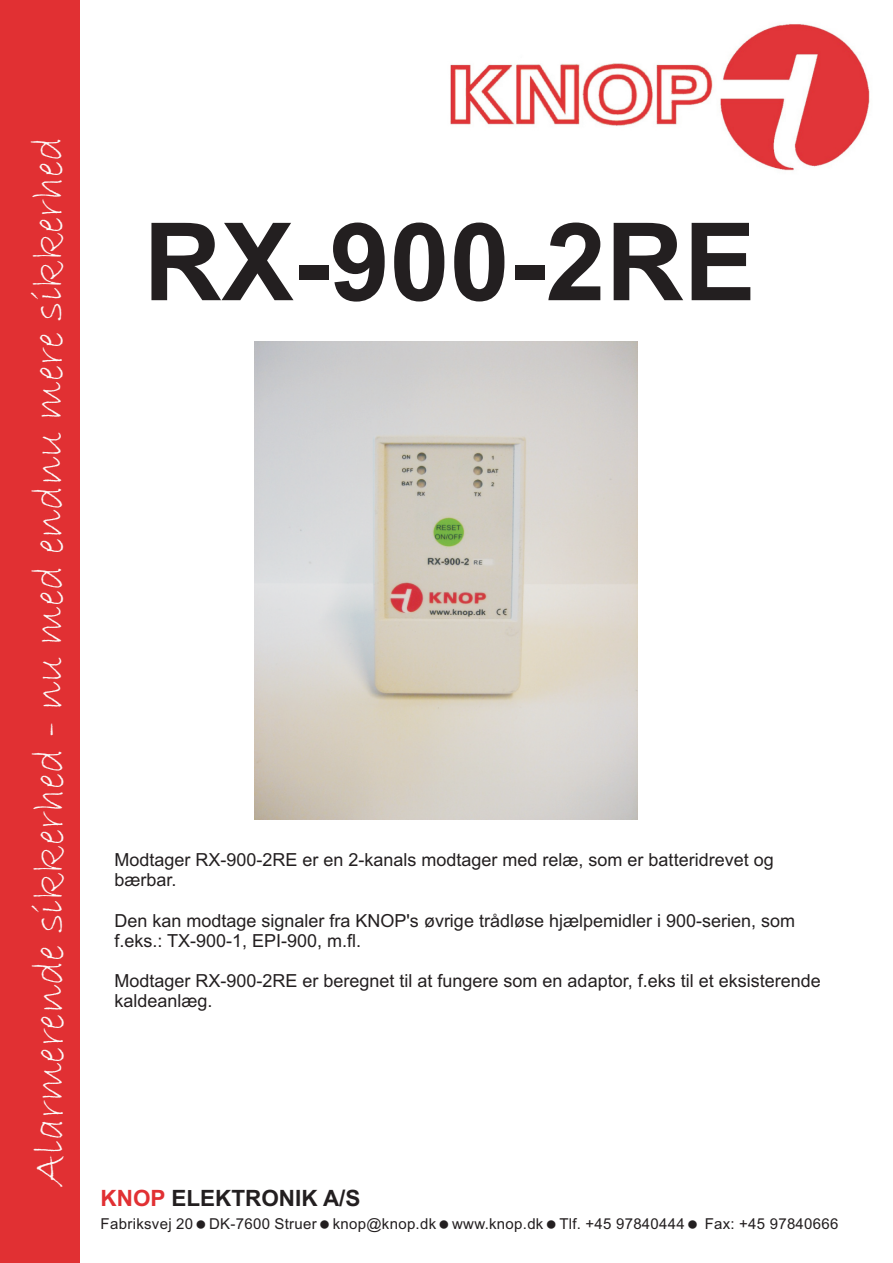
<style>
.page{position:relative;width:893px;height:1263px;background:#fff}
.page>*{position:absolute;margin:0;border:0;box-sizing:border-box;transform-origin:0 0}
.t1{font:700 108px "Arial";color:#231f20}
.t2{font:45px "Bradley Hand ITC";color:#fbf9f8}
.t3{font:700 22.5px "Arial";color:#231f20}
.t4{font:18px/20.1px "Arial";color:#231f20}
.t5{font:15px "Arial";letter-spacing:.02em;color:#231f20}
.s1{color:#e13033}
</style>
<div class="page">
<img style="left:450px;top:24px;width:420px;height:147px">
<div style="left:0;top:0;width:80px;height:1263px;background:#e13033"></div>
<img style="left:255px;top:341px;width:382px;height:479px">
<h2 class="t2" style="left:30px;top:1186px;width:1051px;rotate:-90deg">Alarmerende sikkerhed - nu med endnu mere sikkerhed</h2>
<h1 class="t1" style="left:144px;top:222px;width:614px">RX-900-2RE</h1>
<p class="t4" style="left:114px;top:852px;width:661px">Modtager RX-900-2RE er en 2-kanals modtager med relæ, som er batteridrevet og bærbar.</p>
<p class="t4" style="left:114px;top:912px;width:682px">Den kan modtage signaler fra KNOP's øvrige trådløse hjælpemidler i 900-serien, som f.eks.: TX-900-1, EPI-900, m.fl.</p>
<p class="t4" style="left:114px;top:972px;width:708px">Modtager RX-900-2RE er beregnet til at fungere som en adaptor, f.eks til et eksisterende kaldeanlæg.</p>
<p class="t3" style="left:101px;top:1190px;width:262px"><span class="s1">KNOP</span> ELEKTRONIK A/S</p>
<p class="t5" style="left:101px;top:1218px;width:586px">Fabriksvej 20 DK-7600 Struer knop@knop.dk www.knop.dk Tlf. +45 97840444</p>
<p class="t5" style="left:705px;top:1218px;width:135px">Fax: +45 97840666</p>
</div>
